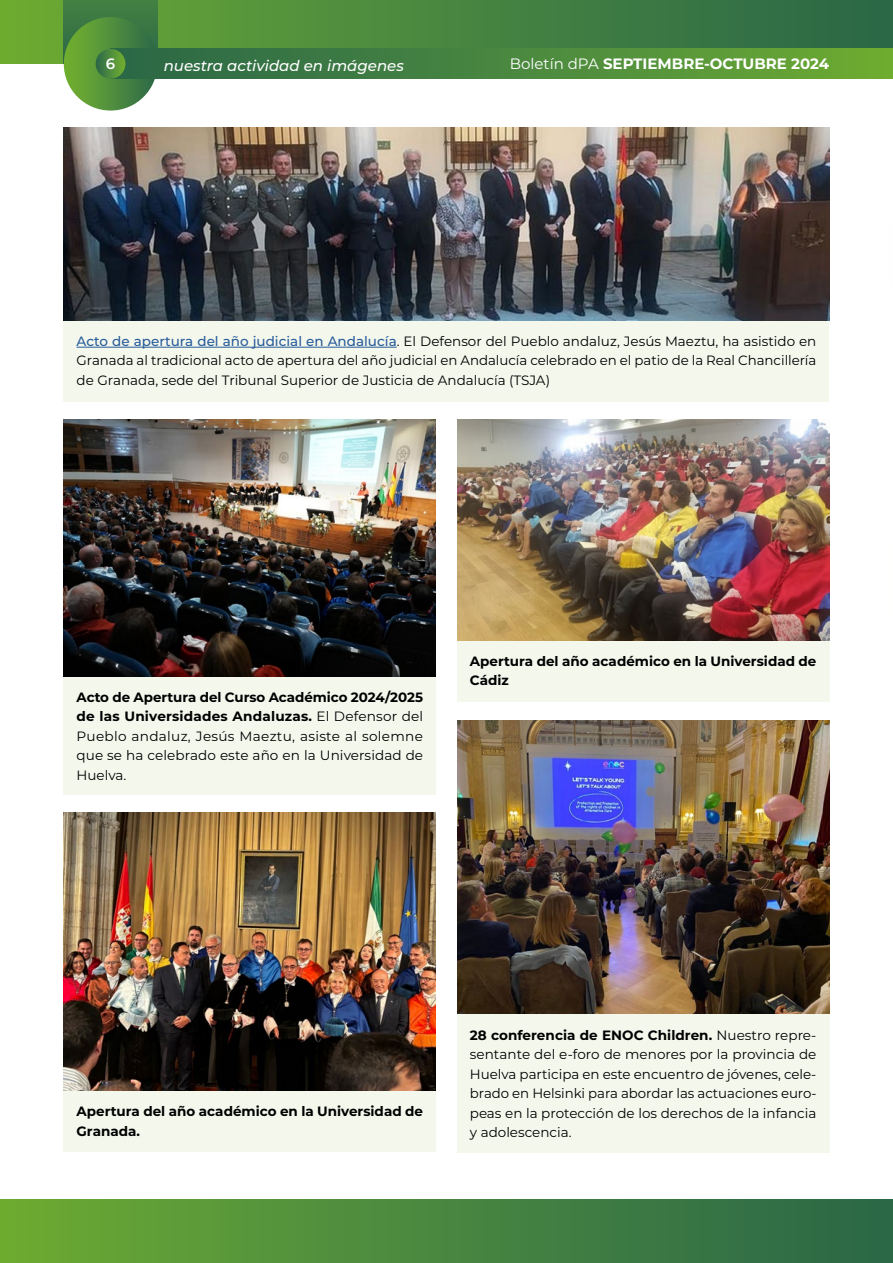
<style>
.page{position:relative;width:893px;height:1263px;background:#fff}
.page>*{position:absolute;margin:0;border:0;box-sizing:border-box;transform-origin:0 0}
.t1{font:700 15px "Montserrat";color:#fff}
.t2{font:italic 500 15px "Montserrat";color:#fff}
.t3{font:600 15px "Montserrat";color:#fff}
.t4{font:13.5px/19.5px "Montserrat";color:#000;text-align:justify}
.t5{font:700 13.5px/19.5px "Montserrat";color:#000}
.s1{font-weight:400}
.s2{font-weight:500;color:#275b9b}
.s3{font-weight:700}
</style>
<div class="page">
<svg style="left:0;top:0;width:893px;height:64px;background:#48853f"></svg>
<div style="left:0;top:1199px;width:893px;height:64px;background:linear-gradient(to right,#6ba934,#286649)"></div>
<div style="left:64px;top:0;width:93px;height:64px;background:#3e7c43"></div>
<div style="left:64px;top:17px;width:93px;height:94px;background:linear-gradient(to right,#74b230,#2f6c4b);border-radius:50%"></div>
<div style="left:111px;top:49px;width:782px;height:30px;background:linear-gradient(to right,#296649,#6caa34)"></div>
<hr style="left:892px;top:49px;width:1px;height:30px;background:#6fad2e">
<svg style="left:96px;top:49px;width:29px;height:30px"></svg>
<div style="left:64px;top:320px;width:765px;height:81px;background:#f3f7ec"></div>
<hr style="left:77px;top:347px;width:320px;height:1px;background:#275b9b">
<div style="left:64px;top:676px;width:372px;height:118px;background:#f3f7ec"></div>
<div style="left:457px;top:1014px;width:372px;height:138px;background:#f3f7ec"></div>
<div style="left:64px;top:1090px;width:372px;height:62px;background:#f3f7ec"></div>
<div style="left:457px;top:640px;width:372px;height:62px;background:#f3f7ec"></div>
<img style="left:64px;top:128px;width:765px;height:192px">
<img style="left:64px;top:420px;width:372px;height:256px">
<img style="left:457px;top:720px;width:372px;height:294px">
<img style="left:64px;top:813px;width:372px;height:277px">
<img style="left:457px;top:420px;width:372px;height:220px">
<p class="t3" style="left:106px;top:53px;width:11px">6</p>
<p class="t2" style="left:164px;top:55px;width:242px">nuestra actividad en imágenes</p>
<p class="t1" style="left:510px;top:53px;width:321px"><span class="s1">Boletín dPA</span> SEPTIEMBRE-OCTUBRE 2024</p>
<p class="t4" style="left:77px;top:331px;width:741px"><span class="s2">Acto de apertura del año judicial en Andalucía</span>. El Defensor del Pueblo andaluz, Jesús Maeztu, ha asistido en Granada al tradicional acto de apertura del año judicial en Andalucía celebrado en el patio de la Real Chancillería de Granada, sede del Tribunal Superior de Justicia de Andalucía (TSJA)</p>
<p class="t4" style="left:77px;top:687px;width:348px"><span class="s3">Acto de Apertura del Curso Académico 2024/2025 de las Universidades Andaluzas.</span> El Defensor del Pueblo andaluz, Jesús Maeztu, asiste al solemne que se ha celebrado este año en la Universidad de Huelva.</p>
<p class="t5" style="left:470px;top:651px;width:348px">Apertura del año académico en la Universidad de<br>Cádiz</p>
<p class="t5" style="left:77px;top:1101px;width:348px">Apertura del año académico en la Universidad de<br>Granada.</p>
<p class="t4" style="left:470px;top:1024px;width:348px"><span class="s3">28 conferencia de ENOC Children.</span> Nuestro repre&shy;sentante del e-foro de menores por la provincia de Huelva participa en este encuentro de jóvenes, cele&shy;brado en Helsinki para abordar las actuaciones euro&shy;peas en la protección de los derechos de la infancia y adolescencia.</p>
</div>
